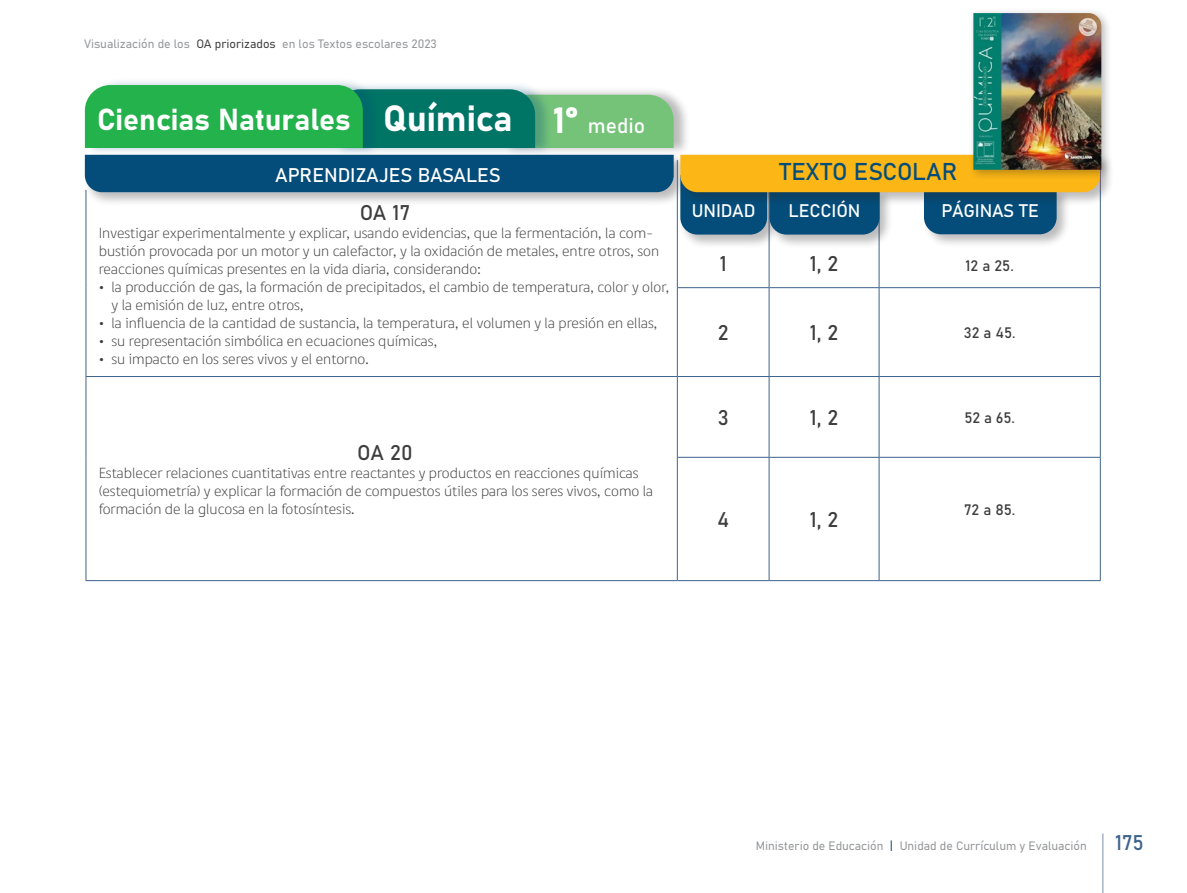
<style>
.page{position:relative;width:1187px;height:893px;background:#fff}
.page>*{position:absolute;margin:0;border:0;box-sizing:border-box;transform-origin:0 0}
.t1{font:30px "Bahnschrift";color:#fff}
.t2{font:24px "Bahnschrift";color:#044d7a}
.t3{font:21px "Bahnschrift";letter-spacing:-.005em;color:#3e3e3f}
.t4{font:21px "Bahnschrift";color:#3e638c}
.t5{font:19.5px "Bahnschrift";color:#fff}
.t6{font:18px "Bahnschrift";letter-spacing:-.01em;color:#fff}
.t7{font:15px/18px "Dignathin";color:#3e3e3f}
.t8{font:15px "Bahnschrift";color:#3e3e3f}
.t9{font:12px "Bahnschrift";color:#939598}
.s1{color:#3e3e3f}
.s2{font-size:36px}
.s3{color:#044d7a}
</style>
<div class="page">
<hr style="left:1102px;top:833px;width:1px;height:60px;background:#7e8dac">
<div style="left:83px;top:153px;width:604px;height:54px;background:#231f20;opacity:.3"></div>
<div style="left:85px;top:156px;width:588px;height:36px;background:#044d7a"></div>
<hr style="left:677px;top:160px;width:1px;height:30px;background:#3e638c">
<hr style="left:86px;top:190px;width:1px;height:98px;background:#3e638c">
<hr style="left:86px;top:288px;width:1px;height:88px;background:#3e638c">
<hr style="left:677px;top:190px;width:1px;height:97px;background:#3e638c">
<hr style="left:768px;top:190px;width:1px;height:97px;background:#3e638c">
<hr style="left:878px;top:190px;width:1px;height:97px;background:#3e638c">
<hr style="left:1099px;top:190px;width:1px;height:97px;background:#3e638c">
<hr style="left:677px;top:288px;width:1px;height:88px;background:#3e638c">
<hr style="left:677px;top:287px;width:92px;height:1px;background:#3e638c">
<hr style="left:768px;top:288px;width:1px;height:88px;background:#3e638c">
<hr style="left:769px;top:287px;width:110px;height:1px;background:#3e638c">
<hr style="left:878px;top:288px;width:1px;height:88px;background:#3e638c">
<hr style="left:879px;top:287px;width:221px;height:1px;background:#3e638c">
<hr style="left:1099px;top:288px;width:1px;height:88px;background:#3e638c">
<hr style="left:86px;top:377px;width:1px;height:80px;background:#3e638c">
<hr style="left:86px;top:457px;width:1px;height:123px;background:#3e638c">
<hr style="left:86px;top:376px;width:591px;height:1px;background:#3e638c">
<hr style="left:677px;top:377px;width:1px;height:80px;background:#3e638c">
<hr style="left:677px;top:376px;width:92px;height:1px;background:#3e638c">
<hr style="left:768px;top:377px;width:1px;height:80px;background:#3e638c">
<hr style="left:769px;top:376px;width:110px;height:1px;background:#3e638c">
<hr style="left:878px;top:377px;width:1px;height:80px;background:#3e638c">
<hr style="left:879px;top:376px;width:221px;height:1px;background:#3e638c">
<hr style="left:1099px;top:377px;width:1px;height:80px;background:#3e638c">
<hr style="left:86px;top:580px;width:591px;height:1px;background:#3e638c">
<hr style="left:677px;top:458px;width:1px;height:122px;background:#3e638c">
<hr style="left:677px;top:457px;width:92px;height:1px;background:#3e638c">
<hr style="left:677px;top:580px;width:92px;height:1px;background:#3e638c">
<hr style="left:768px;top:458px;width:1px;height:122px;background:#3e638c">
<hr style="left:769px;top:457px;width:110px;height:1px;background:#3e638c">
<hr style="left:769px;top:580px;width:110px;height:1px;background:#3e638c">
<hr style="left:878px;top:458px;width:1px;height:122px;background:#3e638c">
<hr style="left:879px;top:457px;width:221px;height:1px;background:#3e638c">
<hr style="left:1099px;top:458px;width:1px;height:122px;background:#3e638c">
<hr style="left:879px;top:580px;width:221px;height:1px;background:#3e638c">
<div style="left:678px;top:173px;width:103px;height:76px;background:#231f20;opacity:.3"></div>
<div style="left:767px;top:188px;width:126px;height:61px;background:#231f20;opacity:.3"></div>
<div style="left:921px;top:188px;width:149px;height:61px;background:#231f20;opacity:.3"></div>
<div style="left:678px;top:153px;width:436px;height:54px;background:#231f20;opacity:.3"></div>
<svg style="left:680px;top:155px;width:419px;height:80px;background:#898c5f"></svg>
<div style="left:502px;top:86px;width:188px;height:70px;background:#231f20;opacity:.3"></div>
<div style="left:334px;top:81px;width:218px;height:75px;background:#044d7a;opacity:.3"></div>
<div style="left:85px;top:77px;width:294px;height:79px;background:#044d7a;opacity:.3"></div>
<svg style="left:85px;top:85px;width:588px;height:63px;background:#36a866"></svg>
<div style="left:968px;top:8px;width:144px;height:172px;background:#231f20;opacity:.3"></div>
<img style="left:973px;top:13px;width:128px;height:157px">
<p class="t9" style="left:84px;top:34px;width:354px">Visualización de los <span class="s1">OA priorizados</span> en los Textos escolares 2023</p>
<h1 class="t1" style="left:97px;top:96px;width:549px">Ciencias Naturales <span class="s2">Química 1°</span> <sub>medio</sub></h1>
<h3 class="t5" style="left:275px;top:160px;width:227px">APRENDIZAJES BASALES</h3>
<h3 class="t3" style="left:360px;top:196px;width:52px">OA 17</h3>
<p class="t7" style="left:99px;top:224px;width:562px">Investigar experimentalmente y explicar, usando evidencias, que la fermentación, la com&shy;bustión provocada por un motor y un calefactor, y la oxidación de metales, entre otros, son reacciones químicas presentes en la vida diaria, considerando:</p>
<p class="t7" style="left:111px;top:278px;width:559px;text-indent:-13px">• la producción de gas, la formación de precipitados, el cambio de temperatura, color y olor, y la emisión de luz, entre otros,</p>
<p class="t7" style="left:99px;top:314px;width:560px">• la influencia de la cantidad de sustancia, la temperatura, el volumen y la presión en ellas,</p>
<p class="t7" style="left:99px;top:332px;width:340px">• su representación simbólica en ecuaciones químicas,</p>
<p class="t7" style="left:99px;top:350px;width:271px">• su impacto en los seres vivos y el entorno.</p>
<h3 class="t3" style="left:357px;top:437px;width:57px">OA 20</h3>
<p class="t7" style="left:99px;top:464px;width:556px">Establecer relaciones cuantitativas entre reactantes y productos en reacciones químicas (estequiometría) y explicar la formación de compuestos útiles para los seres vivos, como la formación de la glucosa en la fotosíntesis.</p>
<h2 class="t2" style="left:779px;top:153px;width:179px">TEXTO ESCOLAR</h2>
<p class="t6" style="left:691px;top:197px;width:65px">UNIDAD</p>
<p class="t6" style="left:788px;top:197px;width:73px">LECCIÓN</p>
<p class="t6" style="left:941px;top:197px;width:99px">PÁGINAS TE</p>
<h3 class="t3" style="left:719px;top:247px;width:8px">1</h3>
<h3 class="t3" style="left:809px;top:247px;width:30px">1, 2</h3>
<p class="t8" style="left:965px;top:254px;width:50px">12 a 25.</p>
<h3 class="t3" style="left:717px;top:317px;width:12px">2</h3>
<h3 class="t3" style="left:809px;top:317px;width:30px">1, 2</h3>
<p class="t8" style="left:963px;top:321px;width:53px">32 a 45.</p>
<h3 class="t3" style="left:717px;top:402px;width:13px">3</h3>
<h3 class="t3" style="left:809px;top:402px;width:30px">1, 2</h3>
<p class="t8" style="left:964px;top:406px;width:52px">52 a 65.</p>
<h3 class="t3" style="left:717px;top:504px;width:13px">4</h3>
<h3 class="t3" style="left:809px;top:504px;width:30px">1, 2</h3>
<p class="t8" style="left:963px;top:499px;width:53px">72 a 85.</p>
<p class="t9" style="left:755px;top:836px;width:332px">Ministerio de Educación <span class="s3">|</span> Unidad de Currículum y Evaluación</p>
<h3 class="t4" style="left:1114px;top:826px;width:30px">175</h3>
</div>
